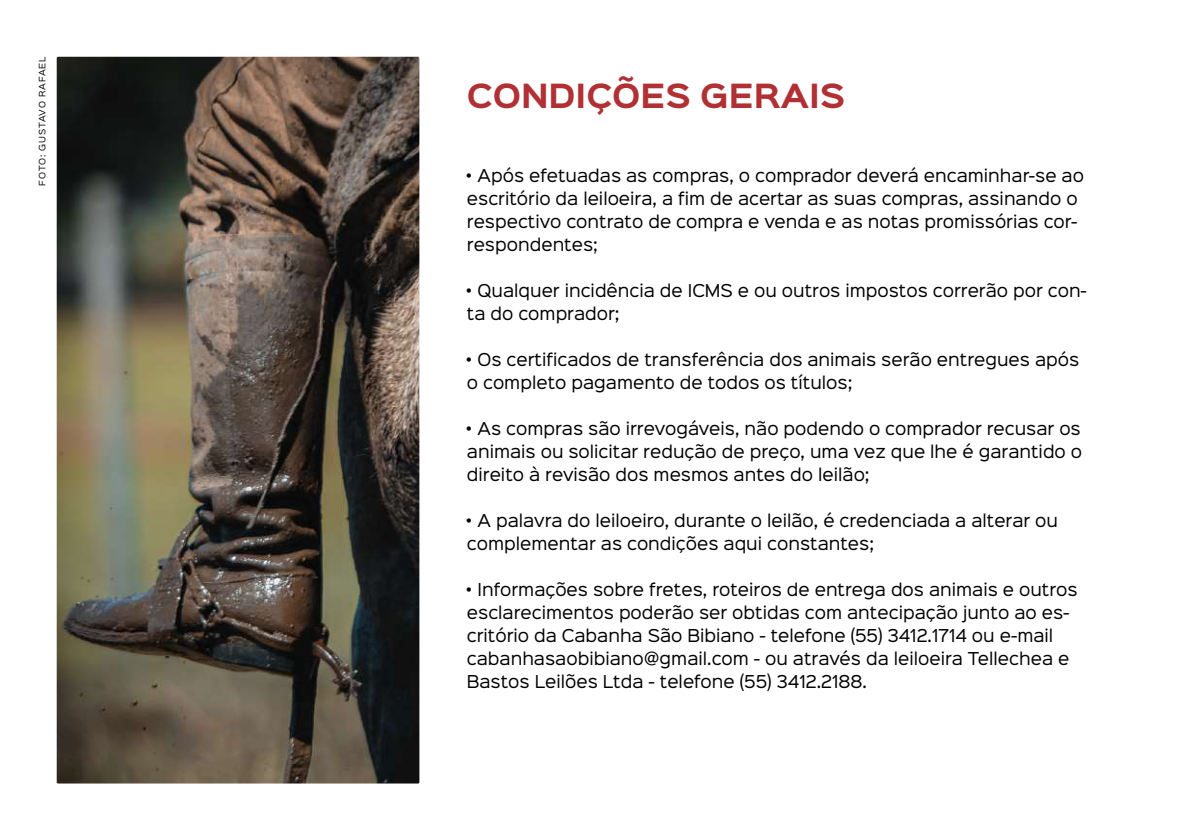
<style>
.page{position:relative;width:1191px;height:840px;background:#fff}
.page>*{position:absolute;margin:0;border:0;box-sizing:border-box;transform-origin:0 0}
.t1{font:700 30px "Sinkin Sans 700";color:#b03034}
.t2{font:16px/23px "Sinkin Sans 400";color:#000}
.t3{font:8px "Sinkin Sans 400";letter-spacing:.1em;color:#000}
</style>
<div class="page">
<img style="left:57px;top:57px;width:362px;height:726px">
<p class="t3" style="left:36px;top:185px;width:130px;rotate:-90deg">FOTO: GUSTAVO RAFAEL</p>
<h1 class="t1" style="left:467px;top:80px;width:380px">CONDIÇÕES GERAIS</h1>
<p class="t2" style="left:467px;top:162px;width:618px">• Após efetuadas as compras, o comprador deverá encaminhar-se ao escritório da leiloeira, a fim de acertar as suas compras, assinando o respectivo contrato de compra e venda e as notas promissórias cor&shy;respondentes;</p>
<p class="t2" style="left:467px;top:277px;width:621px">• Qualquer incidência de ICMS e ou outros impostos correrão por con&shy;ta do comprador;</p>
<p class="t2" style="left:467px;top:346px;width:614px">• Os certificados de transferência dos animais serão entregues após o completo pagamento de todos os títulos;</p>
<p class="t2" style="left:467px;top:415px;width:617px;text-align:justify">• As compras são irrevogáveis, não podendo o comprador recusar os animais ou solicitar redução de preço, uma vez que lhe é garantido o direito à revisão dos mesmos antes do leilão;</p>
<p class="t2" style="left:467px;top:507px;width:593px">• A palavra do leiloeiro, durante o leilão, é credenciada a alterar ou complementar as condições aqui constantes;</p>
<p class="t2" style="left:467px;top:576px;width:612px">• Informações sobre fretes, roteiros de entrega dos animais e outros esclarecimentos poderão ser obtidas com antecipação junto ao es&shy;critório da Cabanha São Bibiano - telefone (55) 3412.1714 ou e-mail cabanhasaobibiano@gmail.com - ou através da leiloeira Tellechea e Bastos Leilões Ltda - telefone (55) 3412.2188.</p>
</div>
